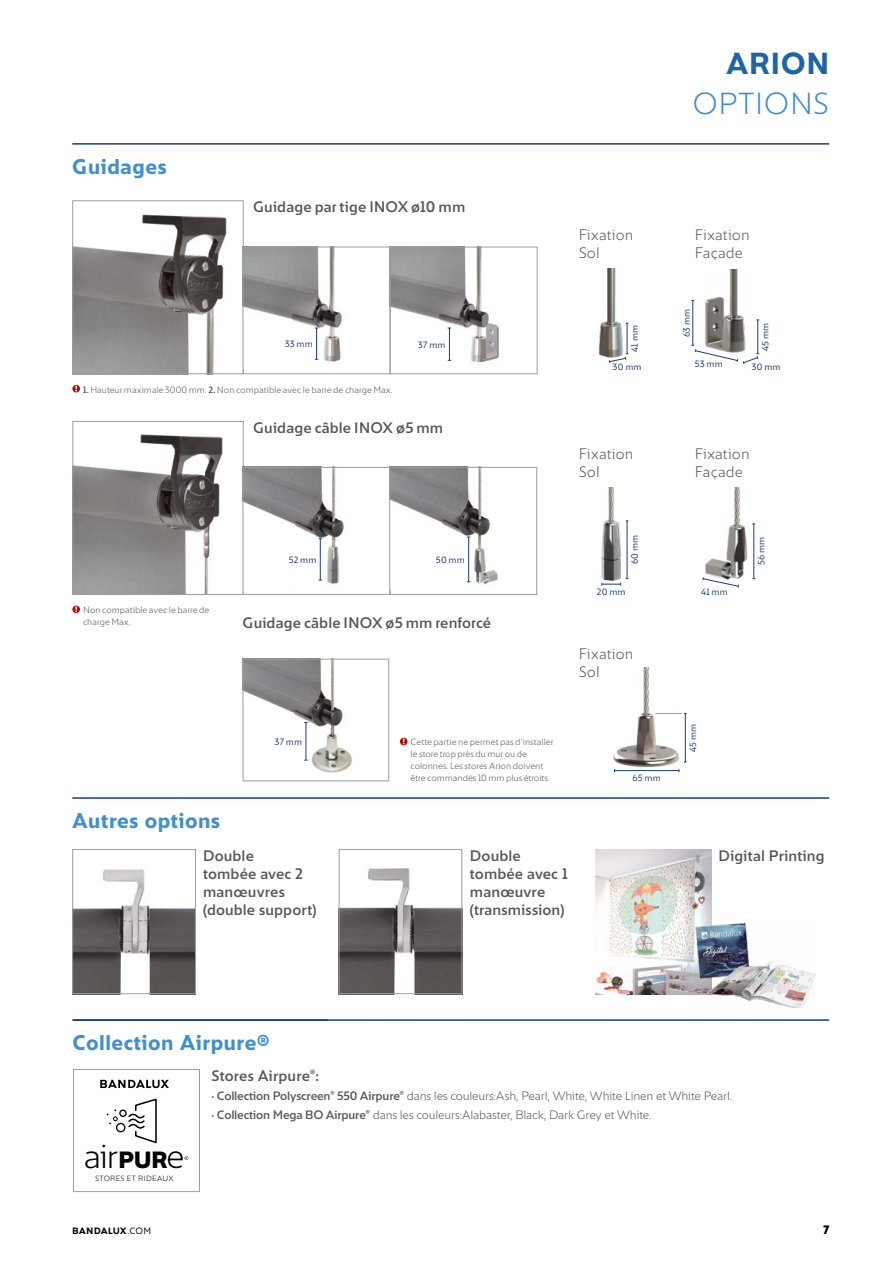
<style>
.page{position:relative;width:893px;height:1263px;background:#fff}
.page>*{position:absolute;margin:0;border:0;box-sizing:border-box;transform-origin:0 0}
.t1{font:34.05px "Bandalux Pro";color:#000}
.t2{font:30px "Bandalux";letter-spacing:.02em;color:#418fcd}
.t3{font:700 30px "Bandalux";letter-spacing:.025em;color:#1d65a4}
.t4{font:700 21px "Bandalux Pro";letter-spacing:.025em;color:#418fcd}
.t5{font:700 21px "Bandalux";letter-spacing:.03em;color:#418fcd}
.t6{font:600 15px/18px "Bandalux Pro";letter-spacing:.01em;color:#575756}
.t7{font:600 15px "Bandalux";letter-spacing:.005em;color:#575756}
.t8{font:15px/18px "Bandalux";letter-spacing:.005em;color:#575756}
.t9{font:12px/19.2px "Bandalux Pro";letter-spacing:-.015em;color:#575756}
.t10{font:900 12px "Bandalux";color:#000}
.t11{font:9px/12px "Bandalux";color:#575756}
.t12{font:500 9px "Bandalux";letter-spacing:.025em;color:#1c3e75}
.t13{font:500 9px "Bandalux";color:#000}
.t14{font:7.5px "Bandalux Pro";letter-spacing:.035em;color:#000}
.s1{font-weight:600}
.s2{font-weight:900;font-size:23.25px}
</style>
<div class="page">
<img style="left:705px;top:269px;width:41px;height:76px">
<img style="left:392px;top:249px;width:107px;height:114px">
<div style="left:390px;top:247px;width:148px;height:127px;border:1px solid #9d9d9c"></div>
<hr style="left:72px;top:143px;width:757px;height:2px;background:#1c3e75">
<svg style="left:72px;top:385px;width:8px;height:7px"></svg>
<svg style="left:72px;top:605px;width:8px;height:8px"></svg>
<svg style="left:400px;top:738px;width:7px;height:7px"></svg>
<img style="left:74px;top:214px;width:153px;height:158px">
<div style="left:72px;top:200px;width:172px;height:174px;border:1px solid #9d9d9c"></div>
<img style="left:74px;top:434px;width:149px;height:159px">
<div style="left:72px;top:421px;width:172px;height:174px;border:1px solid #9d9d9c"></div>
<img style="left:245px;top:249px;width:97px;height:113px">
<div style="left:243px;top:247px;width:148px;height:127px;border:1px solid #9d9d9c"></div>
<hr style="left:316px;top:328px;width:1px;height:31px;background:#1c3e75">
<hr style="left:449px;top:328px;width:1px;height:32px;background:#1c3e75">
<img style="left:245px;top:469px;width:99px;height:115px">
<div style="left:243px;top:467px;width:148px;height:128px;border:1px solid #9d9d9c"></div>
<hr style="left:320px;top:539px;width:1px;height:41px;background:#1c3e75">
<img style="left:391px;top:469px;width:107px;height:116px">
<div style="left:389px;top:467px;width:148px;height:128px;border:1px solid #9d9d9c"></div>
<hr style="left:468px;top:537px;width:1px;height:45px;background:#1c3e75">
<img style="left:245px;top:661px;width:108px;height:112px">
<div style="left:243px;top:659px;width:146px;height:122px;border:1px solid #9d9d9c"></div>
<hr style="left:306px;top:722px;width:1px;height:38px;background:#1c3e75">
<hr style="left:757px;top:320px;width:1px;height:34px;background:#1c3e75">
<hr style="left:692px;top:300px;width:1px;height:45px;background:#1c3e75">
<svg style="left:691px;top:345px;width:68px;height:19px"></svg>
<img style="left:598px;top:268px;width:25px;height:89px">
<hr style="left:627px;top:323px;width:1px;height:31px;background:#1c3e75">
<svg style="left:609px;top:353px;width:19px;height:10px"></svg>
<img style="left:705px;top:487px;width:43px;height:92px">
<hr style="left:753px;top:524px;width:1px;height:55px;background:#1c3e75">
<svg style="left:702px;top:577px;width:37px;height:11px"></svg>
<img style="left:601px;top:487px;width:20px;height:91px">
<hr style="left:627px;top:521px;width:1px;height:58px;background:#1c3e75">
<svg style="left:601px;top:578px;width:27px;height:7px"></svg>
<img style="left:613px;top:667px;width:67px;height:101px">
<hr style="left:685px;top:714px;width:1px;height:48px;background:#1c3e75">
<hr style="left:615px;top:770px;width:64px;height:1px;background:#1c3e75">
<svg style="left:655px;top:713px;width:32px;height:1px"></svg>
<img style="left:595px;top:849px;width:117px;height:145px">
<hr style="left:72px;top:797px;width:757px;height:2px;background:#1c3e75">
<img style="left:694px;top:922px;width:122px;height:86px">
<img style="left:341px;top:868px;width:119px;height:124px">
<div style="left:339px;top:849px;width:123px;height:145px;border:1px solid #9d9d9c"></div>
<img style="left:74px;top:869px;width:120px;height:123px">
<div style="left:72px;top:849px;width:124px;height:145px;border:1px solid #9d9d9c"></div>
<hr style="left:72px;top:1019px;width:757px;height:2px;background:#1c3e75">
<div style="left:73px;top:1069px;width:127px;height:123px;border:1px solid #9d9d9c"></div>
<svg style="left:100px;top:1080px;width:69px;height:8px"></svg>
<div style="left:116px;top:1122px;width:10px;height:11px;border:1px solid #000;border-radius:4px"></div>
<div style="left:119px;top:1109px;width:8px;height:8px;border:1px solid #000;border-radius:50%"></div>
<svg style="left:107px;top:1109px;width:11px;height:15px"></svg>
<svg style="left:128px;top:1098px;width:29px;height:46px"></svg>
<svg style="left:184px;top:1156px;width:4px;height:4px"></svg>
<h3 class="t5" style="left:72px;top:151px;width:96px">Guidages</h3>
<h3 class="t7" style="left:253px;top:196px;width:214px">Guidage par tige INOX ø10 mm</h3>
<p class="t12" style="left:285px;top:338px;width:29px">33 mm</p>
<p class="t12" style="left:418px;top:339px;width:29px">37 mm</p>
<p class="t11" style="left:83px;top:383px;width:311px"><span class="s1">1.</span> Hauteur maximale 3000 mm. <span class="s1">2.</span> Non compatible avec le barre de charge Max.</p>
<h3 class="t7" style="left:253px;top:417px;width:191px">Guidage câble INOX ø5 mm</h3>
<p class="t11" style="left:83px;top:603px;width:128px">Non compatible avec le barre de charge Max.</p>
<p class="t12" style="left:289px;top:553px;width:29px">52 mm</p>
<p class="t12" style="left:436px;top:553px;width:30px">50 mm</p>
<h3 class="t7" style="left:243px;top:612px;width:250px">Guidage câble INOX ø5 mm renforcé</h3>
<p class="t12" style="left:275px;top:735px;width:29px">37 mm</p>
<p class="t11" style="left:410px;top:736px;width:145px">Cette partie ne permet pas d’installer le store trop près du mur ou de colonnes. Les stores Arion doivent être commandés 10 mm plus étroits.</p>
<h2 class="t3" style="left:726px;top:42px;width:105px">ARION</h2>
<h2 class="t2" style="left:692px;top:83px;width:138px">OPTIONS</h2>
<h3 class="t8" style="left:579px;top:225px;width:56px">Fixation<br>Sol</h3>
<p class="t12" style="left:628px;top:352px;width:28px;rotate:-90deg">41 mm</p>
<p class="t12" style="left:613px;top:360px;width:30px">30 mm</p>
<h3 class="t8" style="left:695px;top:225px;width:56px">Fixation<br>Façade</h3>
<p class="t12" style="left:680px;top:337px;width:30px;rotate:-90deg">63 mm</p>
<p class="t12" style="left:759px;top:351px;width:30px;rotate:-90deg">45 mm</p>
<p class="t12" style="left:695px;top:357px;width:29px">53 mm</p>
<p class="t12" style="left:752px;top:360px;width:30px">30 mm</p>
<h3 class="t8" style="left:579px;top:444px;width:56px">Fixation<br>Sol</h3>
<p class="t12" style="left:628px;top:564px;width:31px;rotate:-90deg">60 mm</p>
<p class="t12" style="left:597px;top:585px;width:30px">20 mm</p>
<h3 class="t8" style="left:579px;top:644px;width:56px">Fixation<br>Sol</h3>
<p class="t12" style="left:632px;top:772px;width:30px">65 mm</p>
<h3 class="t8" style="left:695px;top:444px;width:56px">Fixation<br>Façade</h3>
<p class="t12" style="left:701px;top:585px;width:28px">41 mm</p>
<p class="t12" style="left:755px;top:565px;width:30px;rotate:-90deg">56 mm</p>
<p class="t12" style="left:687px;top:752px;width:30px;rotate:-90deg">45 mm</p>
<h3 class="t4" style="left:72px;top:805px;width:149px">Autres options</h3>
<h3 class="t6" style="left:203px;top:845px;width:115px">Double<br>tombée avec 2 manœuvres (double support)</h3>
<h3 class="t6" style="left:470px;top:845px;width:99px">Double tombée avec 1 manœuvre (transmission)</h3>
<h3 class="t6" style="left:719px;top:845px;width:107px">Digital Printing</h3>
<h3 class="t4" style="left:72px;top:1027px;width:198px">Collection Airpure®</h3>
<h1 class="t1" style="left:84px;top:1132px;width:102px">air<span class="s2">PUR</span>e</h1>
<p class="t14" style="left:95px;top:1173px;width:80px">STORES ET RIDEAUX</p>
<h3 class="t6" style="left:212px;top:1065px;width:109px">Stores Airpure<sup>®</sup>:</h3>
<h3 class="t9" style="left:212px;top:1086px;width:522px"><span class="s1">· Collection Polyscreen</span><sup>®</sup> <span class="s1">550 Airpure</span><sup>®</sup> dans les couleurs:Ash, Pearl, White, White Linen et White Pearl. <span class="s1">· Collection Mega BO Airpure</span><sup>®</sup> dans les couleurs:Alabaster, Black, Dark Grey et White.</h3>
<p class="t13" style="left:72px;top:1224px;width:80px">Ω.COM</p>
<h3 class="t10" style="left:823px;top:1221px;width:7px">7</h3>
</div>
